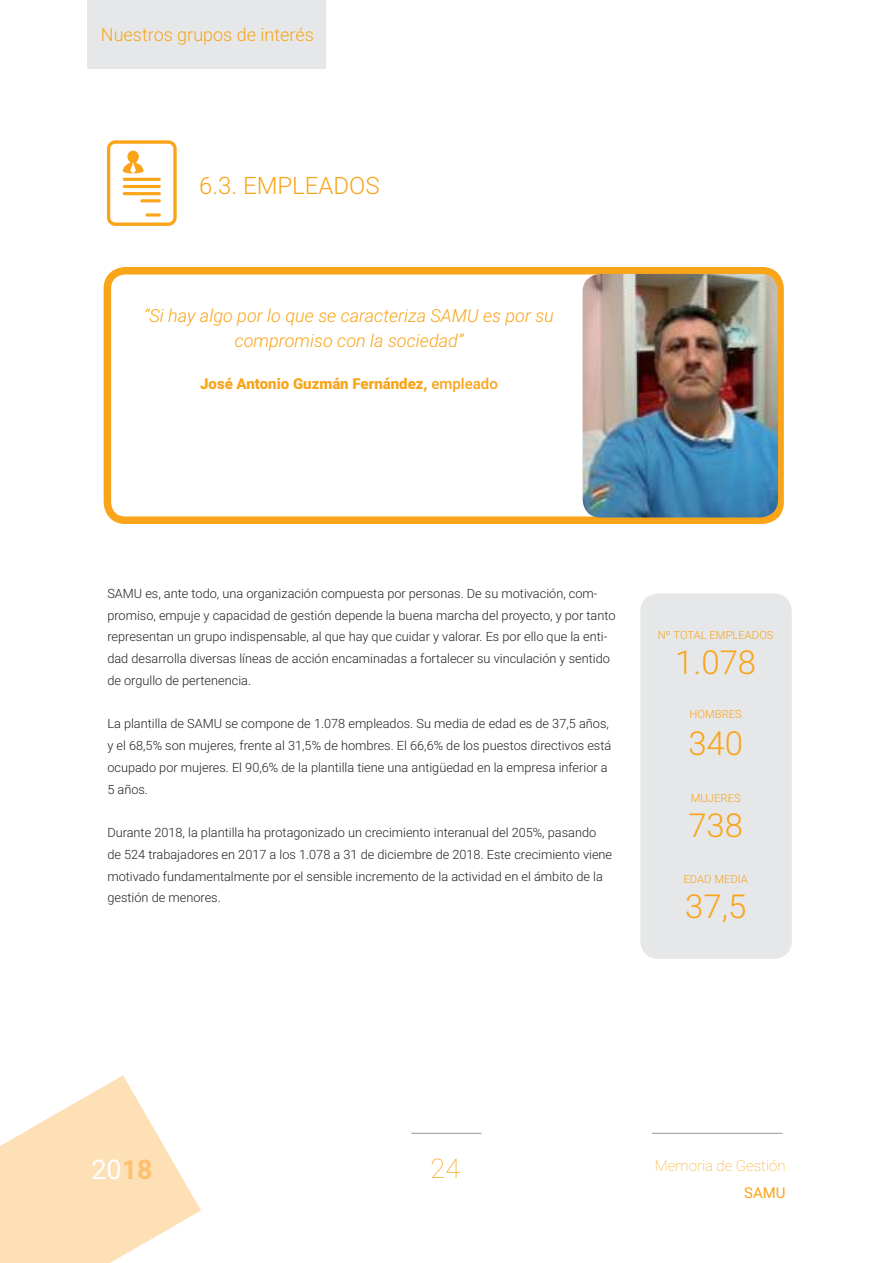
<style>
.page{position:relative;width:893px;height:1263px;background:#fff}
.page>*{position:absolute;margin:0;border:0;box-sizing:border-box;transform-origin:0 0}
.t1{font:300 33px "Roboto";color:#f9a419}
.t2{font:27px "Roboto";color:#fff}
.t3{font:100 27px "Roboto";color:#f9a419}
.t4{font:300 24px "Roboto";color:#f9a419}
.t5{font:italic 300 18px/25.5px "Roboto";color:#f9a419;text-align:center}
.t6{font:300 18px "Roboto";color:#f9a419}
.t7{font:900 15px "Roboto";color:#f9a419}
.t8{font:100 15px "Roboto";color:#f9a419}
.t9{font:15px "Roboto";color:#f9a419}
.t10{font:300 12.75px/21.8px "Roboto";color:#221f1f}
.t11{font:300 11.25px "Roboto";color:#f9a419}
.s1{font-weight:500}
.s2{font-weight:700;color:#fdc16e}
</style>
<div class="page">
<svg style="left:0;top:1077px;width:201px;height:186px;fill:#fee0b6"></svg>
<hr style="left:411px;top:1133px;width:71px;height:1px;background:#939597">
<hr style="left:652px;top:1133px;width:130px;height:1px;background:#939597">
<svg style="left:0;top:1075px;width:124px;height:79px"></svg>
<div style="left:640px;top:593px;width:152px;height:366px;background:#e6e7e8;border-radius:18px"></div>
<svg style="left:107px;top:140px;width:70px;height:86px"></svg>
<div style="left:104px;top:267px;width:680px;height:257px;border:8px solid #f9a419;border-radius:18px"></div>
<img style="left:583px;top:274px;width:195px;height:243px">
<div style="left:87px;top:0;width:238px;height:69px;background:#e6e7e8"></div>
<h3 class="t6" style="left:101px;top:27px;width:214px">Nuestros grupos de interés</h3>
<h3 class="t4" style="left:199px;top:175px;width:182px">6.3. EMPLEADOS</h3>
<h3 class="t5" style="left:144px;top:304px;width:411px">“Si hay algo por lo que se caracteriza SAMU es por su compromiso con la sociedad”</h3>
<p class="t7" style="left:200px;top:378px;width:299px">José Antonio Guzmán Fernández, <span class="s1">empleado</span></p>
<p class="t10" style="left:107px;top:583px;width:510px">SAMU es, ante todo, una organización compuesta por personas. De su motivación, com&shy;promiso, empuje y capacidad de gestión depende la buena marcha del proyecto, y por tanto representan un grupo indispensable, al que hay que cuidar y valorar. Es por ello que la enti&shy;dad desarrolla diversas líneas de acción encaminadas a fortalecer su vinculación y sentido de orgullo de pertenencia.</p>
<p class="t10" style="left:107px;top:714px;width:505px">La plantilla de SAMU se compone de 1.078 empleados. Su media de edad es de 37,5 años, y el 68,5% son mujeres, frente al 31,5% de hombres. El 66,6% de los puestos directivos está ocupado por mujeres. El 90,6% de la plantilla tiene una antigüedad en la empresa inferior a 5 años.</p>
<p class="t10" style="left:107px;top:821px;width:506px">Durante 2018, la plantilla ha protagonizado un crecimiento interanual del 205%, pasando de 524 trabajadores en 2017 a los 1.078 a 31 de diciembre de 2018. Este crecimiento viene motivado fundamentalmente por el sensible incremento de la actividad en el ámbito de la gestión de menores.</p>
<p class="t11" style="left:658px;top:630px;width:117px">Nº TOTAL EMPLEADOS</p>
<h1 class="t1" style="left:675px;top:648px;width:83px">1.078</h1>
<p class="t11" style="left:690px;top:709px;width:54px">HOMBRES</p>
<h1 class="t1" style="left:688px;top:729px;width:56px">340</h1>
<p class="t11" style="left:691px;top:793px;width:51px">MUJERES</p>
<h1 class="t1" style="left:688px;top:810px;width:56px">738</h1>
<p class="t11" style="left:684px;top:874px;width:66px">EDAD MEDIA</p>
<h1 class="t1" style="left:685px;top:891px;width:63px">37,5</h1>
<h2 class="t2" style="left:91px;top:1153px;width:63px">20<span class="s2">18</span></h2>
<h2 class="t3" style="left:431px;top:1153px;width:31px">24</h2>
<p class="t8" style="left:655px;top:1157px;width:132px">Memoria de Gestión</p>
<p class="t9" style="left:744px;top:1184px;width:43px">SAMU</p>
</div>
